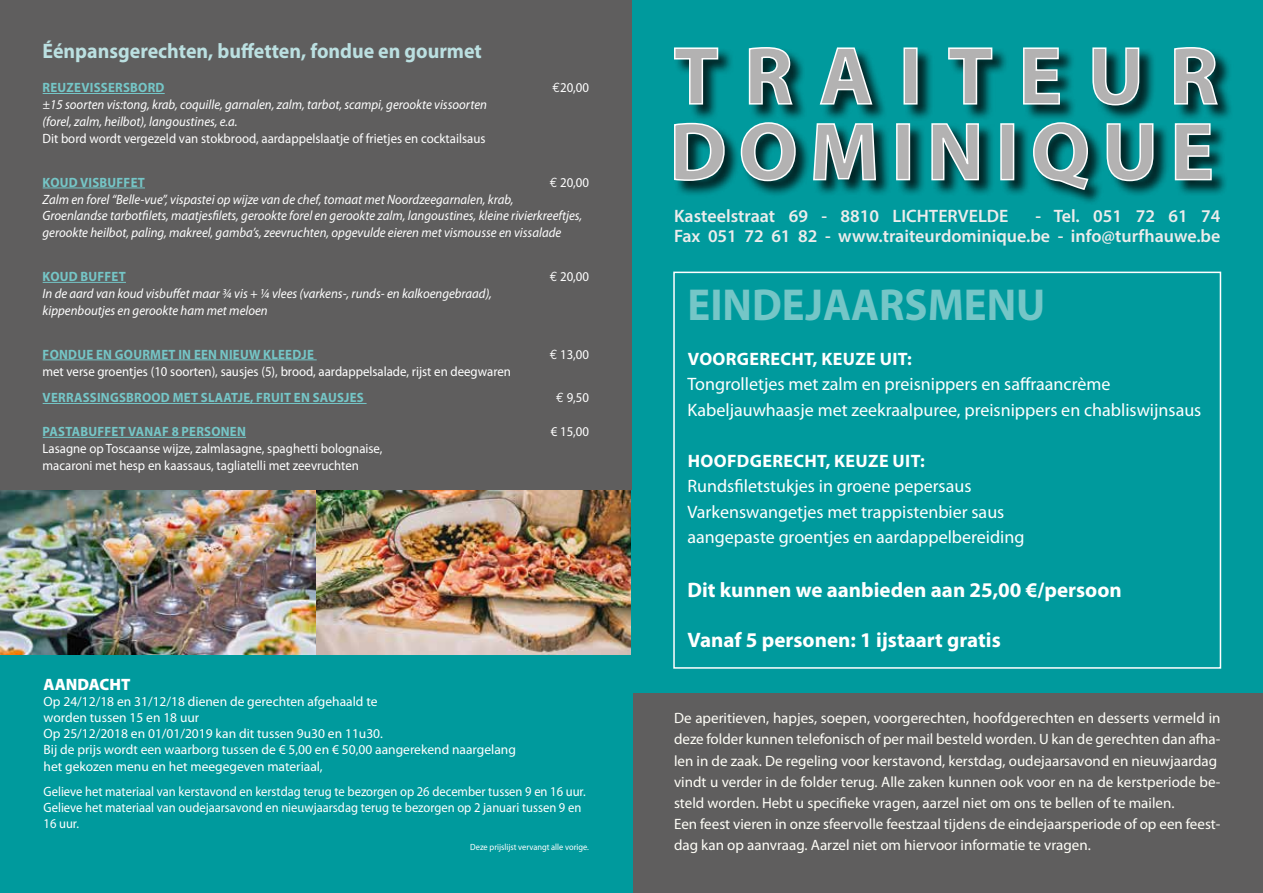
<style>
.page{position:relative;width:1263px;height:893px;background:#fff}
.page>*{position:absolute;margin:0;border:0;box-sizing:border-box;transform-origin:0 0}
.t1{font:700 45px "Myriad Pro";color:#75c6c7;scale:.95 1}
.t2{font:700 21px "Myriad Pro";color:#fff}
.t3{font:700 21px "Myriad Pro";color:#bbe0e1;scale:.95 1}
.t4{font:18px/25.5px "Myriad Pro";color:#fff}
.t5{font:600 18px/19.5px "Myriad Pro";color:#ececec;text-align:right}
.t6{font:700 18px "Myriad Pro";letter-spacing:.02em;color:#fff}
.t7{font:900 16.5px "Myriad Pro";color:#fff}
.t8{font:15px/21.1px "Myriad Pro";color:#fffef7}
.t9{font:italic 13.5px/17px "Myriad Pro";color:#fff;scale:.95 1}
.t10{font:13.5px/17px "Myriad Pro";color:#fff;scale:.95 1}
.t11{font:13.5px/16.2px "Myriad Pro";color:#fff}
.t12{font:13.5px/16.2px "Myriad Pro";color:#fff;scale:.93 1}
.t13{font:700 13.5px "Myriad Pro";letter-spacing:.02em;color:#75c6c7;scale:.95 1}
.t14{font:9px "Myriad Pro";color:#fff;scale:.93 1}
.s1{font-family:"Euro Mono"}
</style>
<div class="page">
<img style="left:0;top:489px;width:316px;height:167px">
<img style="left:316px;top:489px;width:315px;height:167px">
<div style="left:631px;top:0;width:632px;height:694px;background:#009a9d"></div>
<div style="left:674px;top:48px;width:560px;height:74px;background:#000;opacity:.75"></div>
<svg style="left:674px;top:47px;width:545px;height:59px"></svg>
<div style="left:674px;top:123px;width:554px;height:83px;background:#000;opacity:.75"></div>
<svg style="left:674px;top:121px;width:538px;height:70px"></svg>
<div style="left:631px;top:694px;width:632px;height:199px;background:#5f5e5e"></div>
<div style="left:0;top:656px;width:632px;height:237px;background:#009a9d"></div>
<div style="left:0;top:0;width:631px;height:489px;background:#5f5e5e"></div>
<hr style="left:43px;top:93px;width:122px;height:1px;background:#75c6c7">
<hr style="left:43px;top:188px;width:102px;height:1px;background:#75c6c7">
<hr style="left:43px;top:282px;width:83px;height:1px;background:#75c6c7">
<hr style="left:43px;top:359px;width:274px;height:1px;background:#75c6c7">
<hr style="left:43px;top:403px;width:324px;height:1px;background:#75c6c7">
<hr style="left:43px;top:437px;width:203px;height:1px;background:#75c6c7">
<div style="left:673px;top:272px;width:548px;height:397px;border:2px solid #fff"></div>
<h2 class="t3" style="left:43px;top:38px;width:464px">Éénpansgerechten, buffetten, fondue en gourmet</h2>
<p class="t13" style="left:43px;top:79px;width:130px">REUZEVISSERSBORD</p>
<p class="t10" style="left:552px;top:79px;width:40px"><span class="s1">€</span>20,00</p>
<p class="t9" style="left:43px;top:96px;width:469px">±15 soorten vis:tong, krab, coquille, garnalen, zalm, tarbot, scampi, gerookte vissoorten (forel, zalm, heilbot), langoustines, e.a.</p>
<p class="t10" style="left:43px;top:130px;width:468px">Dit bord wordt vergezeld van stokbrood, aardappelslaatje of frietjes en cocktailsaus</p>
<p class="t13" style="left:43px;top:173px;width:109px">KOUD VISBUFFET</p>
<p class="t10" style="left:550px;top:174px;width:43px"><span class="s1">€</span> 20,00</p>
<p class="t9" style="left:43px;top:190px;width:570px">Zalm en forel “Belle-vue”, vispastei op wijze van de chef, tomaat met Noordzeegarnalen, krab,<br>Groenlandse tarbotfilets, maatjesfilets, gerookte forel en gerookte zalm, langoustines, kleine rivierkreeftjes, gerookte heilbot, paling, makreel, gamba’s, zeevruchten, opgevulde eieren met vismousse en vissalade</p>
<p class="t13" style="left:43px;top:268px;width:89px">KOUD BUFFET</p>
<p class="t10" style="left:550px;top:268px;width:43px"><span class="s1">€</span> 20,00</p>
<p class="t9" style="left:43px;top:285px;width:475px">In de aard van koud visbuffet maar ¾ vis + ¼ vlees (varkens-, runds- en kalkoengebraad), kippenboutjes en gerookte ham met meloen</p>
<p class="t13" style="left:43px;top:345px;width:287px">FONDUE EN GOURMET IN EEN NIEUW KLEEDJE</p>
<p class="t10" style="left:550px;top:346px;width:43px"><span class="s1">€</span> 13,00</p>
<p class="t10" style="left:43px;top:363px;width:495px">met verse groentjes (10 soorten), sausjes (5), brood, aardappelsalade, rijst en deegwaren</p>
<p class="t13" style="left:43px;top:389px;width:340px">VERRASSINGSBROOD MET SLAATJE, FRUIT EN SAUSJES</p>
<p class="t10" style="left:556px;top:389px;width:36px"><span class="s1">€</span> 9,50</p>
<p class="t13" style="left:43px;top:423px;width:215px">PASTABUFFET VANAF 8 PERSONEN</p>
<p class="t10" style="left:551px;top:423px;width:42px">€ 15,00</p>
<p class="t10" style="left:43px;top:440px;width:359px">Lasagne op Toscaanse wijze, zalmlasagne, spaghetti bolognaise, macaroni met hesp en kaassaus, tagliatelli met zeevruchten</p>
<p class="t7" style="left:44px;top:675px;width:88px">AANDACHT</p>
<p class="t11" style="left:44px;top:693px;width:474px">Op 24/12/18 en 31/12/18 dienen de gerechten afgehaald te<br>worden tussen 15 en 18 uur<br>Op 25/12/2018 en 01/01/2019 kan dit tussen 9u30 en 11u30.<br>Bij de prijs wordt een waarborg tussen de € 5,00 en € 50,00 aangerekend naargelang het gekozen menu en het meegegeven materiaal,</p>
<p class="t12" style="left:44px;top:783px;width:584px">Gelieve het materiaal van kerstavond en kerstdag terug te bezorgen op 26 december tussen 9 en 16 uur.<br>Gelieve het materiaal van oudejaarsavond en nieuwjaarsdag terug te bezorgen op 2 januari tussen 9 en<br>16 uur.</p>
<p class="t14" style="left:470px;top:842px;width:129px">Deze prijslijst vervangt alle vorige.</p>
<p class="t5" style="left:674px;top:206px;width:336px">Kasteelstraat 69 - 8810 LICHTERVELDE</p>
<p class="t5" style="left:674px;top:206px;width:548px">- Tel. 051 72 61 74<br>Fax 051 72 61 82 - www.traiteurdominique.be - info@turfhauwe.be</p>
<h1 class="t1" style="left:687px;top:275px;width:378px">EINDEJAARSMENU</h1>
<p class="t6" style="left:688px;top:347px;width:226px">VOORGERECHT, KEUZE UIT:</p>
<p class="t4" style="left:687px;top:372px;width:515px">Tongrolletjes met zalm en preisnippers en saffraancrème<br>Kabeljauwhaasje met zeekraalpuree, preisnippers en chabliswijnsaus</p>
<p class="t6" style="left:688px;top:449px;width:239px">HOOFDGERECHT, KEUZE UIT:</p>
<p class="t4" style="left:687px;top:474px;width:338px">Rundsfiletstukjes in groene pepersaus<br>Varkenswangetjes met trappistenbier saus aangepaste groentjes en aardappelbereiding</p>
<h2 class="t2" style="left:687px;top:577px;width:436px">Dit kunnen we aanbieden aan 25,00 €/persoon</h2>
<h2 class="t2" style="left:687px;top:626px;width:315px">Vanaf 5 personen: 1 ijstaart gratis</h2>
<p class="t8" style="left:674px;top:708px;width:548px">De aperitieven, hapjes, soepen, voorgerechten, hoofdgerechten en desserts vermeld in deze folder kunnen telefonisch of per mail besteld worden. U kan de gerechten dan afha&shy;len in de zaak. De regeling voor kerstavond, kerstdag, oudejaarsavond en nieuwjaardag vindt u verder in de folder terug. Alle zaken kunnen ook voor en na de kerstperiode be&shy;steld worden. Hebt u specifieke vragen, aarzel niet om ons te bellen of te mailen.<br>Een feest vieren in onze sfeervolle feestzaal tijdens de eindejaarsperiode of op een feest&shy;dag kan op aanvraag. Aarzel niet om hiervoor informatie te vragen.</p>
</div>
